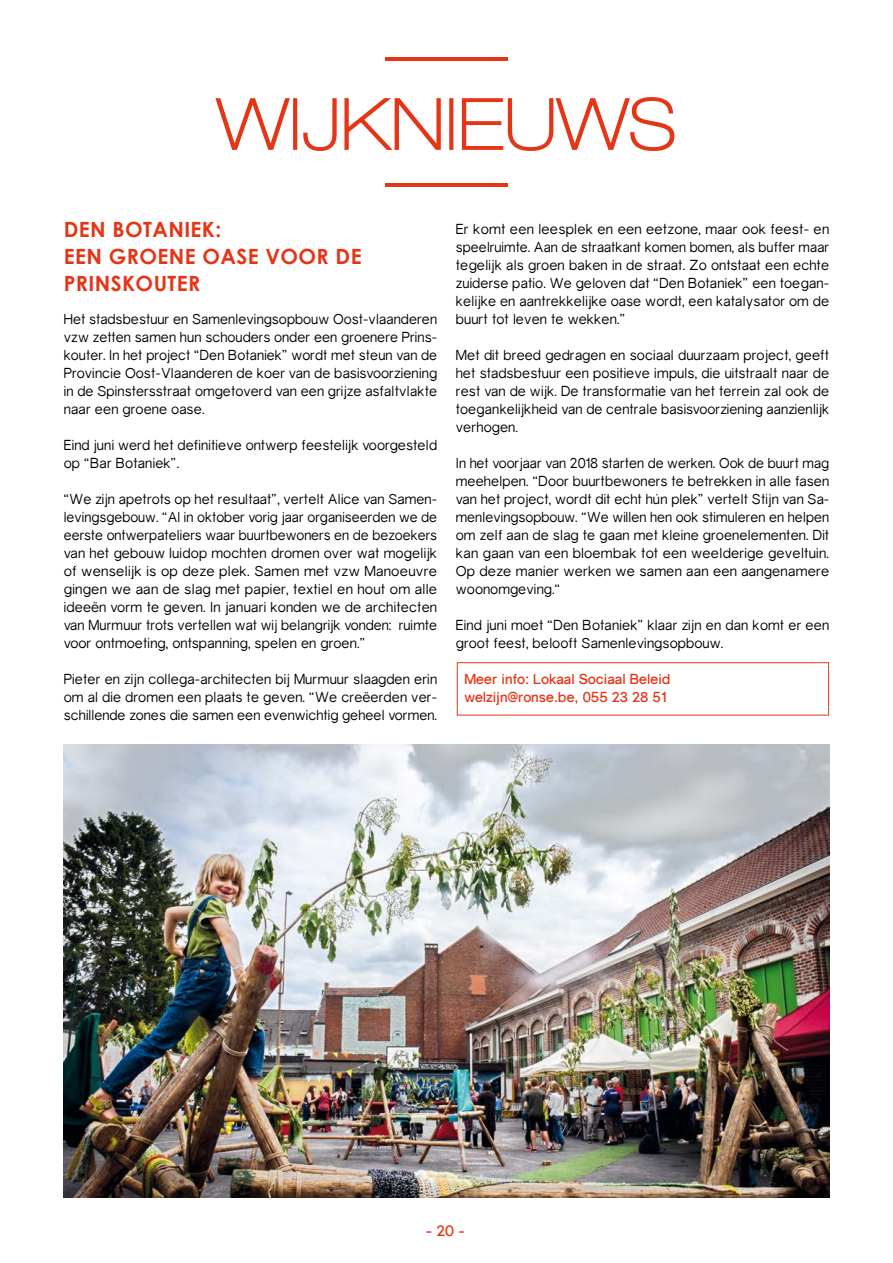
<style>
.page{position:relative;width:893px;height:1263px;background:#fff}
.page>*{position:absolute;margin:0;border:0;box-sizing:border-box;transform-origin:0 0}
.t1{font:700 21px/27px "Century Gothic";letter-spacing:.02em;color:#e53517}
.t2{font:700 15px "Gravity";color:#e53517}
.t3{font:14.1px/18px "Gravity";letter-spacing:.01em;color:#000;text-align:justify}
.t4{font:700 14.1px/18px "Gravity";color:#e53517}
</style>
<div class="page">
<svg style="left:215px;top:98px;width:75px;height:52px"></svg>
<div style="left:293px;top:98px;width:4px;height:52px;border:2px solid #e53517"></div>
<svg style="left:303px;top:98px;width:138px;height:53px"></svg>
<div style="left:449px;top:98px;width:4px;height:52px;border:2px solid #e53517"></div>
<svg style="left:461px;top:97px;width:214px;height:54px"></svg>
<hr style="left:385px;top:57px;width:123px;height:4px;background:#e53517">
<hr style="left:385px;top:184px;width:123px;height:3px;background:#e53517">
<img style="left:64px;top:744px;width:765px;height:454px">
<div style="left:457px;top:662px;width:372px;height:53px;border:1px solid #e53517"></div>
<h1 class="t1" style="left:64px;top:215px;width:299px">DEN BOTANIEK:<br>EEN GROENE OASE VOOR DE<br>PRINSKOUTER</h1>
<p class="t3" style="left:64px;top:310px;width:375px">Het stadsbestuur en Samenlevingsopbouw Oost-vlaanderen vzw zetten samen hun schouders onder een groenere Prins&shy;kouter. In het project “Den Botaniek” wordt met steun van de Provincie Oost-Vlaanderen de koer van de basisvoorziening in de Spinstersstraat omgetoverd van een grijze asfaltvlakte naar een groene oase.</p>
<p class="t3" style="left:64px;top:436px;width:375px">Eind juni werd het definitieve ontwerp feestelijk voorgesteld op “Bar Botaniek”.</p>
<p class="t3" style="left:64px;top:490px;width:375px">“We zijn apetrots op het resultaat”, vertelt Alice van Samen&shy;levingsgebouw. “Al in oktober vorig jaar organiseerden we de eerste ontwerpateliers waar buurtbewoners en de bezoekers van het gebouw luidop mochten dromen over wat mogelijk of wenselijk is op deze plek. Samen met vzw Manoeuvre gingen we aan de slag met papier, textiel en hout om alle ideeën vorm te geven. In januari konden we de architecten van Murmuur trots vertellen wat wij belangrijk vonden: ruimte voor ontmoeting, ontspanning, spelen en groen.”</p>
<p class="t3" style="left:64px;top:670px;width:375px">Pieter en zijn collega-architecten bij Murmuur slaagden erin om al die dromen een plaats te geven. “We creëerden ver&shy;schillende zones die samen een evenwichtig geheel vormen.</p>
<p class="t3" style="left:456px;top:220px;width:375px">Er komt een leesplek en een eetzone, maar ook feest- en speelruimte. Aan de straatkant komen bomen, als buffer maar tegelijk als groen baken in de straat. Zo ontstaat een echte zuiderse patio. We geloven dat “Den Botaniek” een toegan&shy;kelijke en aantrekkelijke oase wordt, een katalysator om de buurt tot leven te wekken.”</p>
<p class="t3" style="left:456px;top:346px;width:375px">Met dit breed gedragen en sociaal duurzaam project, geeft het stadsbestuur een positieve impuls, die uitstraalt naar de rest van de wijk. De transformatie van het terrein zal ook de toegankelijkheid van de centrale basisvoorziening aanzienlijk verhogen.</p>
<p class="t3" style="left:456px;top:454px;width:375px">In het voorjaar van 2018 starten de werken. Ook de buurt mag meehelpen. “Door buurtbewoners te betrekken in alle fasen van het project, wordt dit echt hún plek” vertelt Stijn van Sa&shy;menlevingsopbouw. “We willen hen ook stimuleren en helpen om zelf aan de slag te gaan met kleine groenelementen. Dit kan gaan van een bloembak tot een weelderige geveltuin.<br>Op deze manier werken we samen aan een aangenamere woonomgeving.“</p>
<p class="t3" style="left:456px;top:616px;width:375px">Eind juni moet “Den Botaniek” klaar zijn en dan komt er een groot feest, belooft Samenlevingsopbouw.</p>
<p class="t4" style="left:464px;top:670px;width:207px">Meer info: Lokaal Sociaal Beleid welzijn@ronse.be, 055 23 28 51</p>
<p class="t2" style="left:426px;top:1221px;width:41px">- 20 -</p>
</div>
